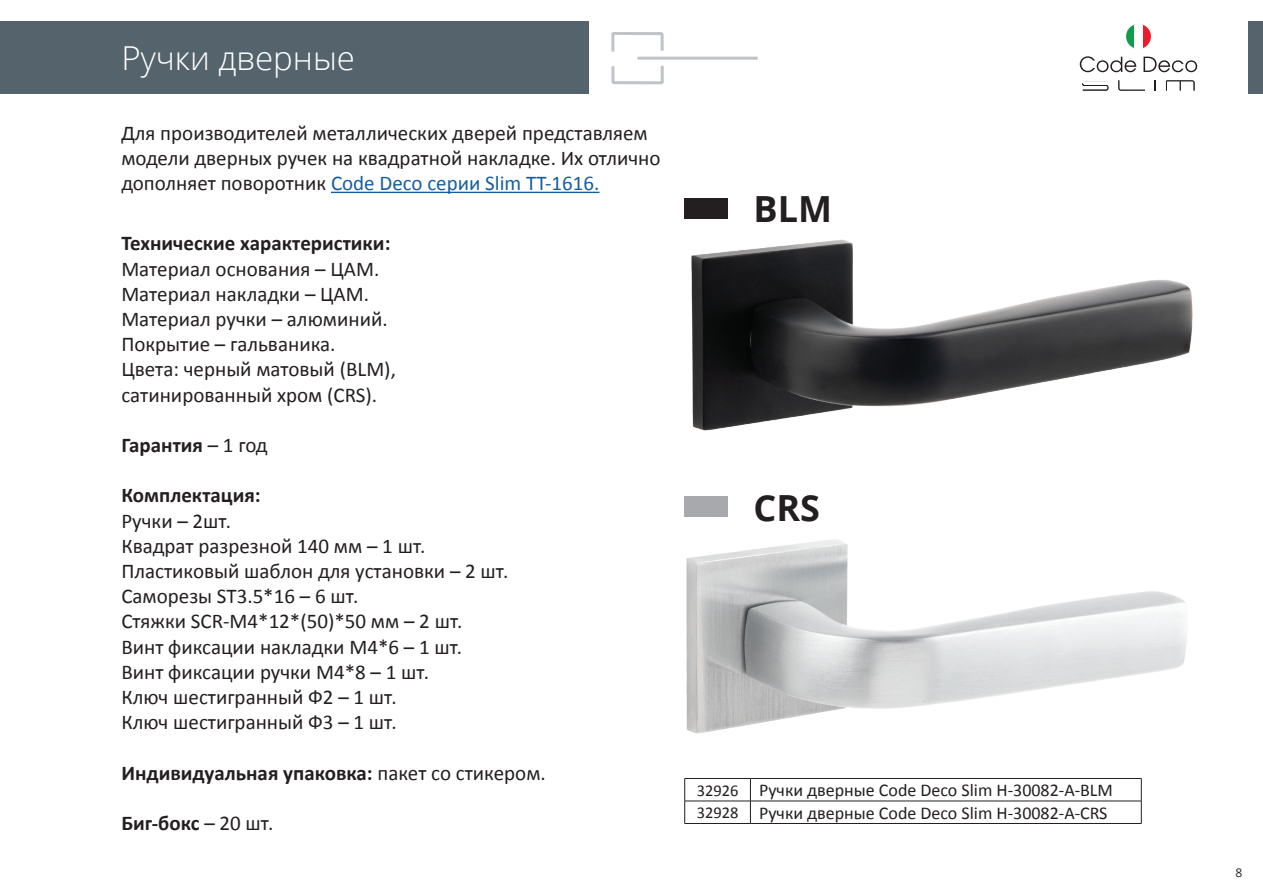
<style>
.page{position:relative;width:1263px;height:893px;background:#fff}
.page>*{position:absolute;margin:0;border:0;box-sizing:border-box;transform-origin:0 0}
.t1{font:700 36px "Open Sans";color:#231f20}
.t2{font:300 33px "Open Sans";color:#fff}
.t3{font:21px/25.2px "Calibri";color:#231f20}
.t4{font:700 21px "Calibri";color:#231f20}
.t5{font:18px/22.5px "Calibri";color:#231f20}
.t6{font:12px "Open Sans";color:#231f20}
.s1{color:#175d9e}
.s2{font-weight:400}
.s3{font-size:16.5px}
</style>
<div class="page">
<div style="left:0;top:21px;width:589px;height:73px;background:#55636c"></div>
<svg style="left:1126px;top:25px;width:8px;height:23px"></svg>
<svg style="left:1143px;top:25px;width:8px;height:23px"></svg>
<svg style="left:1080px;top:56px;width:56px;height:16px"></svg>
<svg style="left:1143px;top:57px;width:54px;height:15px"></svg>
<svg style="left:1166px;top:80px;width:28px;height:11px"></svg>
<svg style="left:1118px;top:80px;width:27px;height:11px"></svg>
<svg style="left:1082px;top:81px;width:26px;height:10px"></svg>
<div style="left:1248px;top:21px;width:15px;height:73px;background:#55636c"></div>
<svg style="left:611px;top:32px;width:53px;height:20px"></svg>
<svg style="left:611px;top:65px;width:53px;height:20px"></svg>
<hr style="left:637px;top:57px;width:121px;height:3px;background:#bfc4c7">
<hr style="left:331px;top:192px;width:268px;height:1px;background:#175d9e">
<hr style="left:684px;top:778px;width:66px;height:1px;background:#231f20">
<hr style="left:750px;top:778px;width:391px;height:1px;background:#231f20">
<hr style="left:684px;top:801px;width:66px;height:1px;background:#231f20">
<svg style="left:684px;top:779px;width:1px;height:44px"></svg>
<hr style="left:750px;top:801px;width:391px;height:1px;background:#231f20">
<svg style="left:750px;top:779px;width:1px;height:44px"></svg>
<svg style="left:1141px;top:779px;width:1px;height:44px"></svg>
<hr style="left:684px;top:823px;width:66px;height:1px;background:#231f20">
<hr style="left:750px;top:823px;width:391px;height:1px;background:#231f20">
<div style="left:684px;top:198px;width:44px;height:20px;background:#231f20"></div>
<img style="left:691px;top:239px;width:502px;height:192px">
<div style="left:684px;top:497px;width:44px;height:20px;background:#a8a9ad"></div>
<img style="left:686px;top:539px;width:501px;height:195px">
<h2 class="t2" style="left:121px;top:35px;width:235px">Ручки дверные</h2>
<p class="t3" style="left:121px;top:119px;width:541px">Для производителей металлических дверей представляем модели дверных ручек на квадратной накладке. Их отлично дополняет поворотник <span class="s1">Code Deco серии Slim TT-1616.</span></p>
<p class="t4" style="left:121px;top:229px;width:271px">Технические характеристики:</p>
<p class="t3" style="left:121px;top:255px;width:276px">Материал основания – ЦАМ.<br>Материал накладки – ЦАМ.<br>Материал ручки – алюминий.<br>Покрытие – гальваника.<br>Цвета: черный матовый (BLM), сатинированный хром (CRS).</p>
<p class="t4" style="left:121px;top:430px;width:148px">Гарантия <span class="s2">– 1 год</span></p>
<p class="t4" style="left:121px;top:481px;width:141px">Комплектация:</p>
<p class="t3" style="left:121px;top:507px;width:389px">Ручки – 2шт.<br>Квадрат разрезной 140 мм – 1 шт.<br>Пластиковый шаблон для установки – 2 шт.<br>Саморезы ST3.5*16 – 6 шт.<br>Стяжки SCR-M4*12*(50)*50 мм – 2 шт.<br>Винт фиксации накладки М4*6 – 1 шт.<br>Винт фиксации ручки М4*8 – 1 шт.<br>Ключ шестигранный Ф2 – 1 шт.<br>Ключ шестигранный Ф3 – 1 шт.</p>
<p class="t4" style="left:121px;top:758px;width:426px">Индивидуальная упаковка: <span class="s2">пакет со стикером.</span></p>
<p class="t4" style="left:121px;top:808px;width:154px">Биг-бокс <span class="s2">– 20 шт.</span></p>
<h1 class="t1" style="left:753px;top:183px;width:80px">BLM</h1>
<h1 class="t1" style="left:753px;top:482px;width:68px">CRS</h1>
<p class="t5" style="left:697px;top:779px;width:418px"><span class="s3">32926</span> Ручки дверные Code Deco Slim H-30082-A-BLM<br><span class="s3">32928</span> Ручки дверные Code Deco Slim H-30082-A-CRS</p>
<p class="t6" style="left:1235px;top:865px;width:8px">8</p>
</div>
